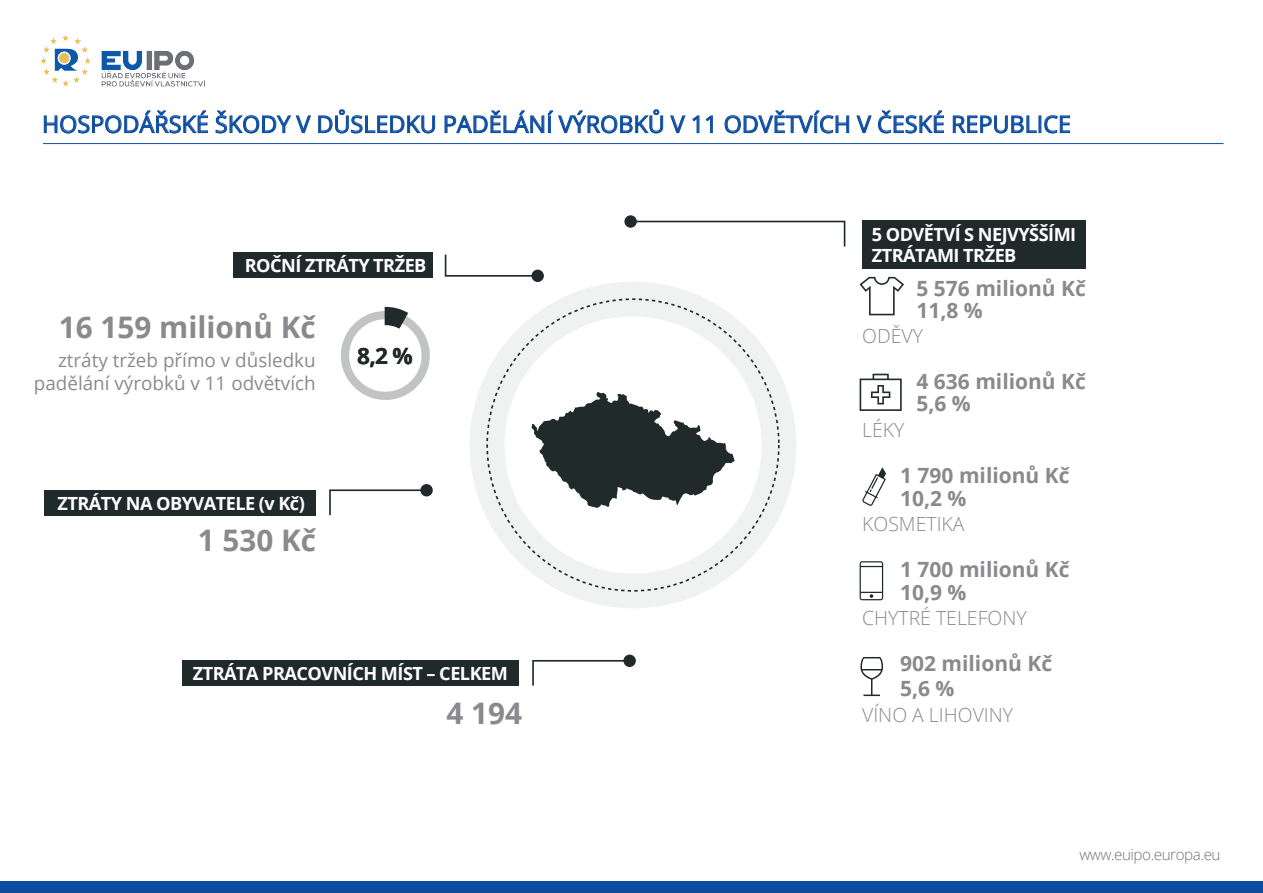
<style>
.page{position:relative;width:1263px;height:893px;background:#fff}
.page>*{position:absolute;margin:0;border:0;box-sizing:border-box;transform-origin:0 0}
.t1{font:700 29.7px "Open Sans";color:#8a8a8e}
.t2{font:23.4px "Open Sans";color:#0d4da1}
.t3{font:700 22.5px "Open Sans";color:#212a2a}
.t4{font:700 21px/22.2px "Open Sans";color:#8a8a8e}
.t5{font:300 19.5px "Open Sans";color:#8a8a8e}
.t6{font:18.9px/22.6px "Open Sans";color:#8a8a8e;text-align:right}
.t7{font:700 18.15px/21.8px "Open Sans";letter-spacing:-.03em;color:#fff}
.t8{font:300 15.15px "Open Sans";letter-spacing:-.03em;color:#717074}
</style>
<div class="page">
<hr style="left:43px;top:143px;width:1180px;height:1px;background:#0d4da1">
<svg style="left:44px;top:110px;width:164px;height:24px"></svg>
<svg style="left:215px;top:110px;width:96px;height:24px"></svg>
<svg style="left:318px;top:109px;width:117px;height:25px"></svg>
<svg style="left:444px;top:109px;width:219px;height:25px"></svg>
<svg style="left:670px;top:115px;width:16px;height:19px"></svg>
<svg style="left:692px;top:115px;width:21px;height:18px"></svg>
<svg style="left:724px;top:110px;width:125px;height:24px"></svg>
<svg style="left:856px;top:115px;width:16px;height:19px"></svg>
<svg style="left:878px;top:110px;width:66px;height:24px"></svg>
<svg style="left:952px;top:115px;width:118px;height:19px"></svg>
<svg style="left:470px;top:282px;width:326px;height:326px"></svg>
<div style="left:234px;top:252px;width:199px;height:26px;background:#212a2a"></div>
<svg style="left:636px;top:220px;width:210px;height:27px"></svg>
<div style="left:624px;top:215px;width:13px;height:13px;background:#212a2a;border-radius:50%"></div>
<div style="left:183px;top:660px;width:336px;height:26px;background:#212a2a"></div>
<div style="left:862px;top:221px;width:224px;height:48px;background:#212a2a"></div>
<svg style="left:532px;top:660px;width:95px;height:26px"></svg>
<div style="left:623px;top:655px;width:13px;height:12px;background:#212a2a;border-radius:50%"></div>
<div style="left:45px;top:490px;width:271px;height:26px;background:#212a2a"></div>
<svg style="left:329px;top:489px;width:99px;height:27px"></svg>
<div style="left:420px;top:484px;width:13px;height:12px;background:#212a2a;border-radius:50%"></div>
<svg style="left:444px;top:254px;width:96px;height:23px"></svg>
<div style="left:531px;top:270px;width:13px;height:12px;background:#212a2a;border-radius:50%"></div>
<svg style="left:345px;top:315px;width:81px;height:81px"></svg>
<div style="left:341px;top:311px;width:89px;height:89px;border:8px solid #c2c3c3;border-radius:50%"></div>
<svg style="left:385px;top:307px;width:23px;height:27px"></svg>
<div style="left:355px;top:325px;width:61px;height:61px;background:#fff;border-radius:50%"></div>
<div style="left:0;top:881px;width:1263px;height:12px;background:#0d4da1"></div>
<svg style="left:531px;top:392px;width:204px;height:116px"></svg>
<svg style="left:860px;top:277px;width:44px;height:38px"></svg>
<svg style="left:860px;top:374px;width:42px;height:37px"></svg>
<svg style="left:862px;top:467px;width:24px;height:39px"></svg>
<svg style="left:860px;top:657px;width:23px;height:39px"></svg>
<svg style="left:860px;top:561px;width:23px;height:39px"></svg>
<img style="left:41px;top:35px;width:164px;height:52px">
<p class="t2" style="left:42px;top:108px;width:1030px">HOSPODÁŘSKÉ ŠKODY V DŮSLEDKU PADĚLÁNÍ VÝROBKŮ V 11 ODVĚTVÍCH V ČESKÉ REPUBLICE</p>
<p class="t7" style="left:245px;top:254px;width:183px">ROČNÍ ZTRÁTY TRŽEB</p>
<h1 class="t1" style="left:59px;top:306px;width:258px">16 159 milionů Kč</h1>
<p class="t6" style="left:34px;top:349px;width:283px">ztráty tržeb přímo v důsledku padělání výrobků v 11 odvětvích</p>
<p class="t7" style="left:58px;top:492px;width:249px">ZTRÁTY NA OBYVATELE (v Kč)</p>
<h1 class="t1" style="left:198px;top:520px;width:120px">1 530 Kč</h1>
<p class="t3" style="left:357px;top:340px;width:57px">8,2 %</p>
<p class="t7" style="left:193px;top:662px;width:317px">ZTRÁTA PRACOVNÍCH MÍST – CELKEM</p>
<h1 class="t1" style="left:446px;top:692px;width:77px">4 194</h1>
<p class="t7" style="left:872px;top:223px;width:206px">5 ODVĚTVÍ S NEJVYŠŠÍMI<br>ZTRÁTAMI TRŽEB</p>
<p class="t4" style="left:916px;top:277px;width:171px">5 576 milionů Kč</p>
<p class="t4" style="left:916px;top:299px;width:68px">11,8 %</p>
<p class="t5" style="left:862px;top:323px;width:62px">ODĚVY</p>
<p class="t4" style="left:916px;top:370px;width:171px">4 636 milionů Kč</p>
<p class="t5" style="left:862px;top:416px;width:44px">LÉKY</p>
<p class="t4" style="left:916px;top:392px;width:56px">5,6 %</p>
<p class="t4" style="left:900px;top:464px;width:171px">1 790 milionů Kč<br>10,2 %</p>
<p class="t5" style="left:862px;top:511px;width:104px">KOSMETIKA</p>
<p class="t4" style="left:900px;top:558px;width:171px">1 700 milionů Kč</p>
<p class="t4" style="left:900px;top:581px;width:68px">10,9 %</p>
<p class="t5" style="left:862px;top:604px;width:166px">CHYTRÉ TELEFONY</p>
<p class="t4" style="left:900px;top:652px;width:154px">902 milionů Kč</p>
<p class="t4" style="left:900px;top:677px;width:56px">5,6 %</p>
<p class="t5" style="left:862px;top:701px;width:152px">VÍNO A LIHOVINY</p>
<p class="t8" style="left:1079px;top:844px;width:143px">www.euipo.europa.eu</p>
</div>
